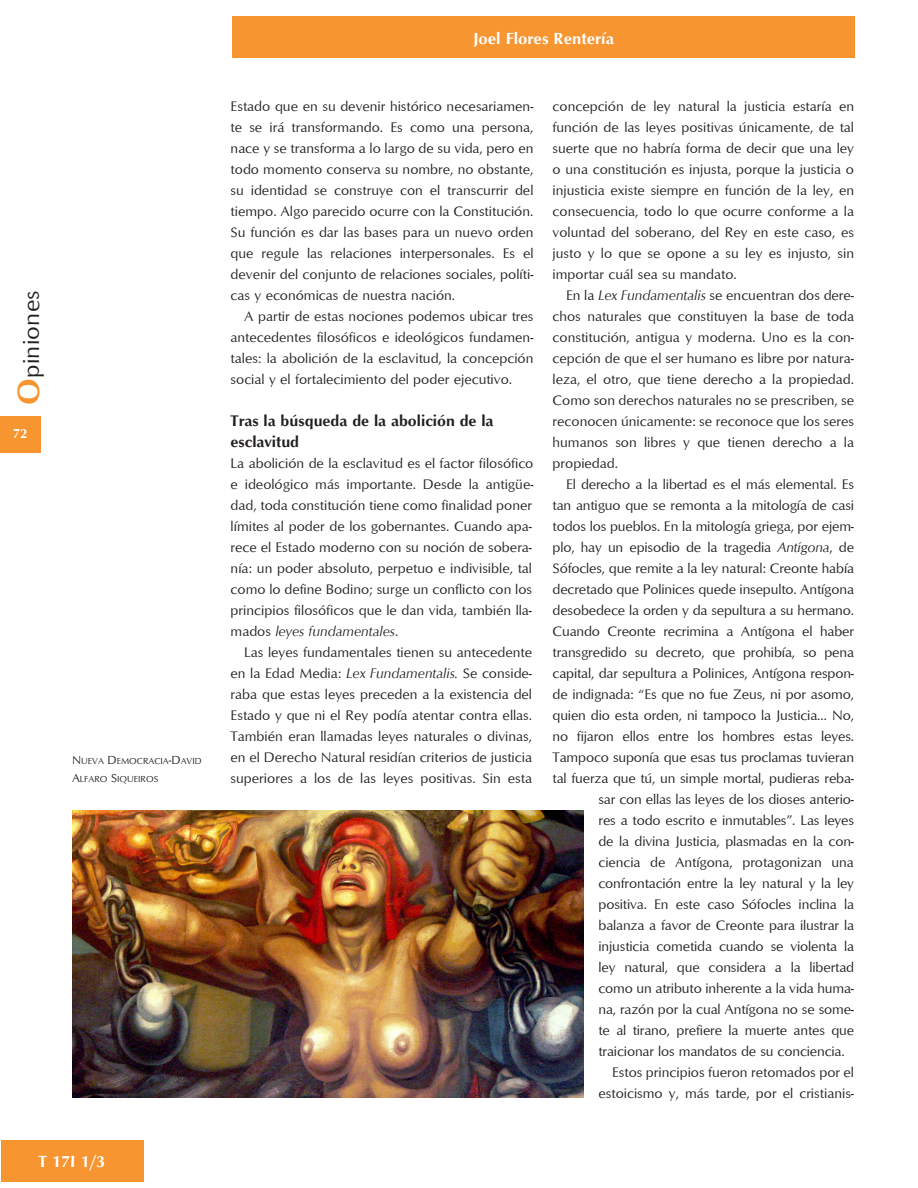
<style>
.page{position:relative;width:918px;height:1188px;background:#fff}
.page>*{position:absolute;margin:0;border:0;box-sizing:border-box;transform-origin:0 0}
.t1{font:24px "Optimum";letter-spacing:.01em;color:#231f20}
.t2{font:700 16.5px "Optimum";color:#fff}
.subtitulo{font:700 15.75px/21px "Optimum";color:#231f20}
.cuerpo_de_texto{font:14.25px/21px "Optimum";letter-spacing:-.01em;color:#231f20;text-align:justify}
.cuerpo_de_textosin_s{font:14.25px/21px "Optimum";color:#231f20;text-align:justify}
.folio{font:700 13.5px "Optimum";color:#fff}
.pies_de_foto{font:9px/18px "Optimum";color:#231f20}
.s1{font-weight:700;font-size:31.5px;color:#f79530}
.s2{font-size:12px}
.s3{font-style:italic}
</style>
<div class="page">
<div style="left:0;top:417px;width:41px;height:36px;background:#f79530"></div>
<div style="left:232px;top:16px;width:623px;height:42px;background:#f79530"></div>
<div style="left:1px;top:1140px;width:142px;height:42px;background:#f79530"></div>
<img style="left:72px;top:811px;width:511px;height:287px">
<h1 class="t1" style="left:16px;top:405px;width:116px;rotate:-90deg"><span class="s1">O</span>piniones</h1>
<p class="folio" style="left:13px;top:426px;width:16px">72</p>
<p class="pies_de_foto" style="left:72px;top:752px;width:131px"><span class="s2">N</span> UEVA <span class="s2">D</span> EMOCRACIA<span class="s2">-D</span>AVID<br><span class="s2">A</span>LFARO <span class="s2">S</span>IQUEIROS</p>
<p class="t2" style="left:39px;top:1152px;width:68px">T 17I 1/3</p>
<p class="t2" style="left:473px;top:28px;width:143px">Joel Flores Rentería</p>
<p class="cuerpo_de_texto" style="left:231px;top:95px;width:304px">Estado que en su devenir histórico necesariamen&shy;te se irá transformando. Es como una persona, nace y se transforma a lo largo de su vida, pero en todo momento conserva su nombre, no obstante, su identidad se construye con el transcurrir del tiempo. Algo parecido ocurre con la Constitución.<br>Su función es dar las bases para un nuevo orden que regule las relaciones interpersonales. Es el devenir del conjunto de relaciones sociales, políti&shy;cas y económicas de nuestra nación.</p>
<p class="cuerpo_de_texto" style="left:231px;top:305px;width:304px;text-indent:14px">A partir de estas nociones podemos ubicar tres antecedentes filosóficos e ideológicos fundamen&shy;tales: la abolición de la esclavitud, la concepción social y el fortalecimiento del poder ejecutivo.</p>
<p class="subtitulo" style="left:231px;top:410px;width:264px">Tras la búsqueda de la abolición de la esclavitud</p>
<p class="cuerpo_de_textosin_s" style="left:231px;top:452px;width:304px">La abolición de la esclavitud es el factor filosófico e ideológico más importante. Desde la antigüe&shy;dad, toda constitución tiene como finalidad poner límites al poder de los gobernantes. Cuando apa&shy;rece el Estado moderno con su noción de sobera&shy;nía: un poder absoluto, perpetuo e indivisible, tal como lo define Bodino; surge un conflicto con los principios filosóficos que le dan vida, también lla&shy;mados <span class="s3">leyes fundamentales</span>.</p>
<p class="cuerpo_de_texto" style="left:231px;top:641px;width:303px;text-indent:14px">Las leyes fundamentales tienen su antecedente en la Edad Media: <span class="s3">Lex Fundamentalis.</span> Se conside&shy;raba que estas leyes preceden a la existencia del Estado y que ni el Rey podía atentar contra ellas.<br>También eran llamadas leyes naturales o divinas, en el Derecho Natural residían criterios de justicia superiores a los de las leyes positivas. Sin esta</p>
<p class="cuerpo_de_texto" style="left:553px;top:95px;width:303px">concepción de ley natural la justicia estaría en función de las leyes positivas únicamente, de tal suerte que no habría forma de decir que una ley o una constitución es injusta, porque la justicia o injusticia existe siempre en función de la ley, en consecuencia, todo lo que ocurre conforme a la voluntad del soberano, del Rey en este caso, es justo y lo que se opone a su ley es injusto, sin importar cuál sea su mandato.</p>
<p class="cuerpo_de_texto" style="left:553px;top:284px;width:303px;text-indent:14px">En la <span class="s3">Lex Fundamentalis</span> se encuentran dos dere&shy;chos naturales que constituyen la base de toda constitución, antigua y moderna. Uno es la con&shy;cepción de que el ser humano es libre por natura&shy;leza, el otro, que tiene derecho a la propiedad.<br>Como son derechos naturales no se prescriben, se reconocen únicamente: se reconoce que los seres humanos son libres y que tienen derecho a la propiedad.</p>
<p class="cuerpo_de_texto" style="left:566px;top:473px;width:290px">El derecho a la libertad es el más elemental. Es</p>
<p class="cuerpo_de_texto" style="left:553px;top:494px;width:303px">tan antiguo que se remonta a la mitología de casi</p>
<p class="cuerpo_de_texto" style="left:553px;top:515px;width:303px">todos los pueblos. En la mitología griega, por ejem-</p>
<p class="cuerpo_de_texto" style="left:553px;top:536px;width:303px">plo, hay un episodio de la tragedia <span class="s3">Antígona</span>, de</p>
<p class="cuerpo_de_texto" style="left:553px;top:557px;width:303px">Sófocles, que remite a la ley natural: Creonte había</p>
<p class="cuerpo_de_texto" style="left:553px;top:578px;width:303px">decretado que Polinices quede insepulto. Antígona</p>
<p class="cuerpo_de_texto" style="left:553px;top:599px;width:303px">desobedece la orden y da sepultura a su hermano.</p>
<p class="cuerpo_de_texto" style="left:553px;top:620px;width:303px">Cuando Creonte recrimina a Antígona el haber</p>
<p class="cuerpo_de_texto" style="left:553px;top:641px;width:303px">transgredido su decreto, que prohibía, so pena</p>
<p class="cuerpo_de_texto" style="left:553px;top:662px;width:303px">capital, dar sepultura a Polinices, Antígona respon-</p>
<p class="cuerpo_de_texto" style="left:553px;top:683px;width:303px">de indignada: “Es que no fue Zeus, ni por asomo,</p>
<p class="cuerpo_de_texto" style="left:553px;top:704px;width:303px">quien dio esta orden, ni tampoco la Justicia… No,</p>
<p class="cuerpo_de_texto" style="left:553px;top:725px;width:303px">no fijaron ellos entre los hombres estas leyes.</p>
<p class="cuerpo_de_texto" style="left:553px;top:746px;width:303px">Tampoco suponía que esas tus proclamas tuvieran</p>
<p class="cuerpo_de_texto" style="left:553px;top:767px;width:303px">tal fuerza que tú, un simple mortal, pudieras reba-</p>
<p class="cuerpo_de_texto" style="left:598px;top:788px;width:257px">sar con ellas las leyes de los dioses anterio-</p>
<p class="cuerpo_de_texto" style="left:598px;top:809px;width:257px">res a todo escrito e inmutables”. Las leyes</p>
<p class="cuerpo_de_texto" style="left:598px;top:830px;width:257px">de la divina Justicia, plasmadas en la con-</p>
<p class="cuerpo_de_texto" style="left:598px;top:851px;width:257px">ciencia de Antígona, protagonizan una</p>
<p class="cuerpo_de_texto" style="left:598px;top:872px;width:257px">confrontación entre la ley natural y la ley</p>
<p class="cuerpo_de_texto" style="left:598px;top:893px;width:257px">positiva. En este caso Sófocles inclina la</p>
<p class="cuerpo_de_texto" style="left:598px;top:914px;width:257px">balanza a favor de Creonte para ilustrar la</p>
<p class="cuerpo_de_texto" style="left:598px;top:935px;width:257px">injusticia cometida cuando se violenta la</p>
<p class="cuerpo_de_texto" style="left:598px;top:956px;width:257px">ley natural, que considera a la libertad</p>
<p class="cuerpo_de_texto" style="left:598px;top:977px;width:257px">como un atributo inherente a la vida huma-</p>
<p class="cuerpo_de_texto" style="left:598px;top:998px;width:257px">na, razón por la cual Antígona no se some-</p>
<p class="cuerpo_de_texto" style="left:598px;top:1019px;width:257px">te al tirano, prefiere la muerte antes que</p>
<p class="cuerpo_de_texto" style="left:598px;top:1040px;width:248px">traicionar los mandatos de su conciencia.</p>
<p class="cuerpo_de_texto" style="left:598px;top:1061px;width:257px;text-align:right">Estos principios fueron retomados por el estoicismo y, más tarde, por el cristianis-</p>
</div>
